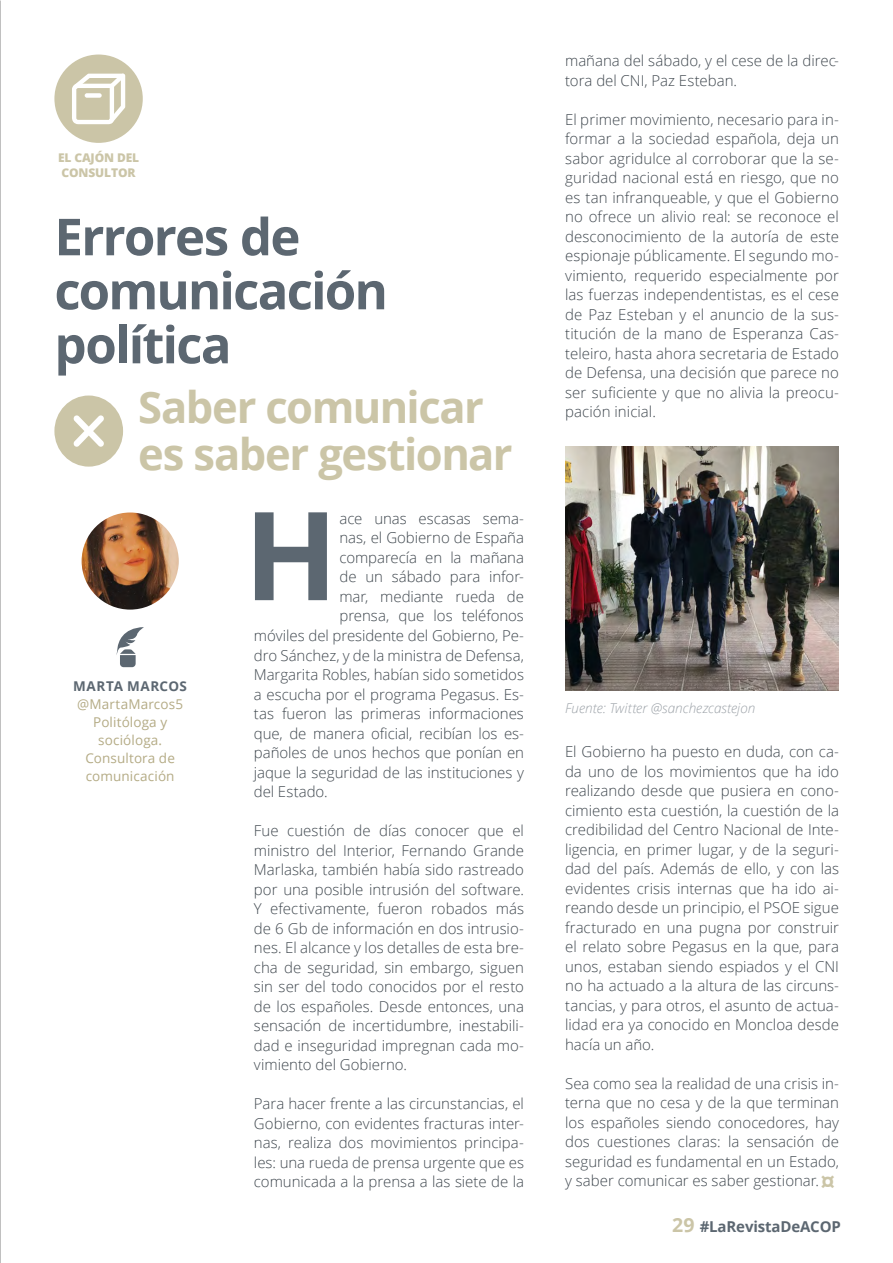
<style>
.page{position:relative;width:893px;height:1263px;background:#fff}
.page>*{position:absolute;margin:0;border:0;box-sizing:border-box;transform-origin:0 0}
.t1{font:700 123px "Open Sans";color:#5c6771}
.t2{font:700 51px/54px "Open Sans";letter-spacing:-.035em;color:#5c6771}
.t3{font:700 43.5px/46.5px "Open Sans";letter-spacing:-.035em;color:#cbc5a7}
.t4{font:700 24px "Fira Sans";color:#cbc5a7}
.t5{font:300 15px/19.5px "Open Sans";letter-spacing:-.005em;color:#40484f;text-align:justify}
.t6{font:700 15px "Open Sans";letter-spacing:-.01em;color:#5c6771}
.t7{font:13.5px/18px "Open Sans";letter-spacing:.01em;color:#b4ab85;text-align:center}
.t8{font:italic 300 13.5px "Open Sans";color:#9ca2a8}
.t9{font:700 13.5px "Open Sans";letter-spacing:.04em;color:#5c6771}
.t10{font:800 12px/15px "Open Sans";letter-spacing:-.01em;color:#cbc5a7}
.s1{font-size:19.5px;color:#cbc5a7}
</style>
<div class="page">
<div style="left:54px;top:55px;width:89px;height:88px;background:#cbc5a7;border-radius:50%"></div>
<svg style="left:72px;top:74px;width:53px;height:50px"></svg>
<div style="left:54px;top:395px;width:69px;height:72px;background:#cbc5a7;border-radius:50%"></div>
<svg style="left:73px;top:415px;width:31px;height:32px"></svg>
<img style="left:565px;top:446px;width:274px;height:244px">
<svg style="left:116px;top:627px;width:28px;height:40px"></svg>
<img style="left:82px;top:512px;width:97px;height:98px;border-radius:49px">
<p class="t10" style="left:58px;top:149px;width:83px">EL CAJÓN DEL<br>CONSULTOR</p>
<h2 class="t2" style="left:54px;top:208px;width:335px">Errores de comunicación política</h2>
<h3 class="t3" style="left:138px;top:383px;width:376px">Saber comunicar es saber gestionar</h3>
<p class="t5" style="left:565px;top:50px;width:275px">mañana del sábado, y el cese de la direc&shy;tora del CNI, Paz Esteban.</p>
<p class="t5" style="left:565px;top:109px;width:275px">El primer movimiento, necesario para in&shy;formar a la sociedad española, deja un sabor agridulce al corroborar que la se&shy;guridad nacional está en riesgo, que no es tan infranqueable, y que el Gobierno no ofrece un alivio real: se reconoce el desconocimiento de la autoría de este espionaje públicamente. El segundo mo&shy;vimiento, requerido especialmente por las fuerzas independentistas, es el cese de Paz Esteban y el anuncio de la sus&shy;titución de la mano de Esperanza Cas&shy;teleiro, hasta ahora secretaria de Estado de Defensa, una decisión que parece no ser suficiente y que no alivia la preocu&shy;pación inicial.</p>
<h1 class="t1" style="left:244px;top:469px;width:96px">H</h1>
<p class="t5" style="left:339px;top:508px;width:186px">ace unas escasas sema-</p>
<p class="t5" style="left:339px;top:528px;width:186px">nas, el Gobierno de España</p>
<p class="t5" style="left:339px;top:547px;width:186px">comparecía en la mañana</p>
<p class="t5" style="left:339px;top:567px;width:186px">de un sábado para infor-</p>
<p class="t5" style="left:339px;top:586px;width:186px">mar, mediante rueda de</p>
<p class="t5" style="left:339px;top:606px;width:186px">prensa, que los teléfonos</p>
<p class="t5" style="left:254px;top:625px;width:271px">móviles del presidente del Gobierno, Pe-</p>
<p class="t5" style="left:254px;top:645px;width:272px">dro Sánchez, y de la ministra de Defensa,</p>
<p class="t5" style="left:254px;top:664px;width:271px">Margarita Robles, habían sido sometidos</p>
<p class="t5" style="left:254px;top:684px;width:271px">a escucha por el programa Pegasus. Es-</p>
<p class="t5" style="left:254px;top:703px;width:271px">tas fueron las primeras informaciones</p>
<p class="t5" style="left:254px;top:723px;width:271px">que, de manera oficial, recibían los es-</p>
<p class="t5" style="left:254px;top:742px;width:271px">pañoles de unos hechos que ponían en</p>
<p class="t5" style="left:254px;top:762px;width:271px">jaque la seguridad de las instituciones y</p>
<p class="t5" style="left:254px;top:781px;width:75px">del Estado.</p>
<p class="t5" style="left:254px;top:820px;width:272px">Fue cuestión de días conocer que el ministro del Interior, Fernando Grande Marlaska, también había sido rastreado por una posible intrusión del software.<br>Y efectivamente, fueron robados más de 6 Gb de información en dos intrusio&shy;nes. El alcance y los detalles de esta bre&shy;cha de seguridad, sin embargo, siguen sin ser del todo conocidos por el resto de los españoles. Desde entonces, una sensación de incertidumbre, inestabili&shy;dad e inseguridad impregnan cada mo&shy;vimiento del Gobierno.</p>
<p class="t5" style="left:254px;top:1093px;width:272px">Para hacer frente a las circunstancias, el Gobierno, con evidentes fracturas inter&shy;nas, realiza dos movimientos principa&shy;les: una rueda de prensa urgente que es comunicada a la prensa a las siete de la</p>
<p class="t9" style="left:73px;top:676px;width:115px">MARTA MARCOS</p>
<p class="t7" style="left:77px;top:694px;width:107px">@MartaMarcos5<br>Politóloga y socióloga.<br>Consultora de comunicación</p>
<p class="t8" style="left:565px;top:699px;width:192px">Fuente: Twitter @sanchezcastejon</p>
<p class="t5" style="left:565px;top:742px;width:275px">El Gobierno ha puesto en duda, con ca&shy;da uno de los movimientos que ha ido realizando desde que pusiera en cono&shy;cimiento esta cuestión, la cuestión de la credibilidad del Centro Nacional de Inte&shy;ligencia, en primer lugar, y de la seguri&shy;dad del país. Además de ello, y con las evidentes crisis internas que ha ido ai&shy;reando desde un principio, el PSOE sigue fracturado en una pugna por construir el relato sobre Pegasus en la que, para unos, estaban siendo espiados y el CNI no ha actuado a la altura de las circuns&shy;tancias, y para otros, el asunto de actua&shy;lidad era ya conocido en Moncloa desde hacía un año.</p>
<p class="t5" style="left:565px;top:1073px;width:275px">Sea como sea la realidad de una crisis in&shy;terna que no cesa y de la que terminan los españoles siendo conocedores, hay dos cuestiones claras: la sensación de seguridad es fundamental en un Estado, y saber comunicar es saber gestionar.</p>
<h3 class="t4" style="left:821px;top:1165px;width:15px">¤</h3>
<p class="t6" style="left:672px;top:1216px;width:170px"><span class="s1">29</span> #LaRevistaDeACOP</p>
</div>
